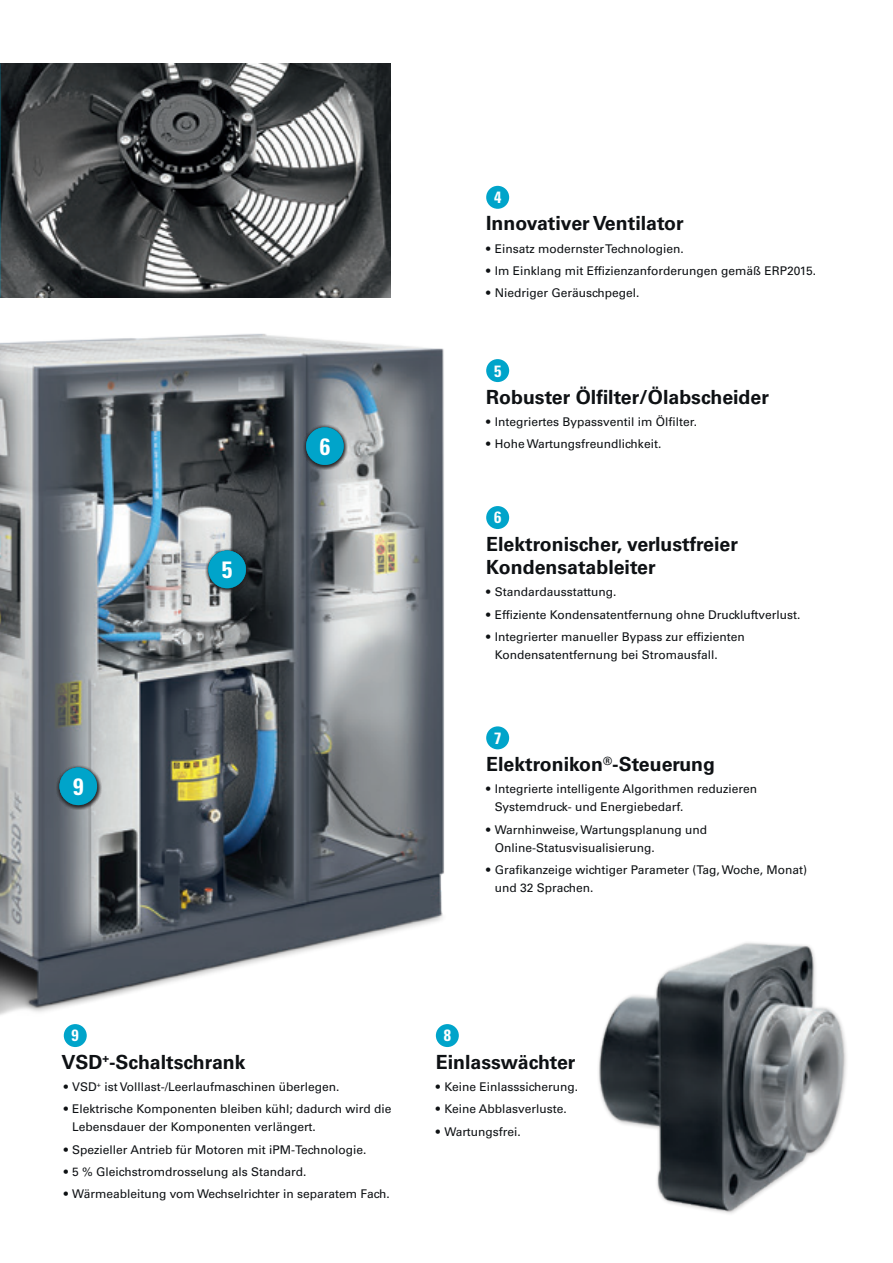
<style>
.page{position:relative;width:893px;height:1263px;background:#fff}
.page>*{position:absolute;margin:0;border:0;box-sizing:border-box;transform-origin:0 0}
.t1{font:700 condensed 23.55px "Univers LT Std";color:#fff}
.t2{font:700 19.5px/23.4px "Univers LT Std";color:#0e1114}
.t3{font:700 condensed 16.35px "Univers LT Std";color:#fff}
.t4{font:12px/18px "Univers LT Std";color:#0e1114}
</style>
<div class="page">
<img style="left:0;top:64px;width:390px;height:104px">
<img style="left:0;top:168px;width:510px;height:880px">
<img style="left:598px;top:942px;width:249px;height:272px">
<div style="left:205px;top:547px;width:45px;height:46px;background:#231f20;opacity:.5"></div>
<div style="left:208px;top:551px;width:38px;height:37px;background:#00a4ca;border-radius:50%"></div>
<div style="left:302px;top:424px;width:46px;height:46px;background:#231f20;opacity:.5"></div>
<div style="left:306px;top:427px;width:38px;height:38px;background:#00a4ca;border-radius:50%"></div>
<div style="left:56px;top:764px;width:46px;height:46px;background:#231f20;opacity:.5"></div>
<div style="left:60px;top:767px;width:37px;height:38px;background:#00a4ca;border-radius:50%"></div>
<div style="left:486px;top:186px;width:23px;height:23px;background:#00a4ca;border-radius:50%"></div>
<div style="left:486px;top:359px;width:23px;height:23px;background:#00a4ca;border-radius:50%"></div>
<div style="left:486px;top:506px;width:23px;height:23px;background:#00a4ca;border-radius:50%"></div>
<div style="left:486px;top:726px;width:23px;height:23px;background:#00a4ca;border-radius:50%"></div>
<div style="left:436px;top:1024px;width:23px;height:23px;background:#00a4ca;border-radius:50%"></div>
<div style="left:64px;top:1024px;width:23px;height:23px;background:#00a4ca;border-radius:50%"></div>
<h1 class="t1" style="left:73px;top:772px;width:12px">9</h1>
<h1 class="t1" style="left:222px;top:555px;width:12px">5</h1>
<h1 class="t1" style="left:320px;top:432px;width:12px">6</h1>
<h3 class="t3" style="left:494px;top:187px;width:9px">4</h3>
<h2 class="t2" style="left:486px;top:212px;width:199px">Innovativer Ventilator</h2>
<p class="t4" style="left:486px;top:240px;width:199px">• Einsatz modernster Technologien.</p>
<p class="t4" style="left:486px;top:262px;width:332px">• Im Einklang mit Effizienzanforderungen gemäß ERP2015.</p>
<p class="t4" style="left:486px;top:284px;width:155px">• Niedriger Geräuschpegel.</p>
<h3 class="t3" style="left:494px;top:361px;width:9px">5</h3>
<h2 class="t2" style="left:486px;top:385px;width:284px">Robuster Ölfilter/Ölabscheider</h2>
<p class="t4" style="left:486px;top:413px;width:212px">• Integriertes Bypassventil im Ölfilter.</p>
<p class="t4" style="left:486px;top:435px;width:177px">• Hohe Wartungsfreundlichkeit.</p>
<h3 class="t3" style="left:494px;top:508px;width:9px">6</h3>
<h2 class="t2" style="left:486px;top:532px;width:253px">Elektronischer, verlustfreier<br>Kondensatableiter</h2>
<p class="t4" style="left:486px;top:583px;width:132px">• Standardausstattung.</p>
<p class="t4" style="left:486px;top:605px;width:316px">• Effiziente Kondensatentfernung ohne Druckluftverlust.</p>
<p class="t4" style="left:495px;top:628px;width:252px;text-indent:-9px">• Integrierter manueller Bypass zur effizienten<br>Kondensatentfernung bei Stromausfall.</p>
<h3 class="t3" style="left:494px;top:728px;width:9px">7</h3>
<h2 class="t2" style="left:486px;top:753px;width:230px">Elektronikon<sup>®</sup>-Steuerung</h2>
<p class="t4" style="left:495px;top:780px;width:264px;text-indent:-9px">• Integrierte intelligente Algorithmen reduzieren<br>Systemdruck- und Energiebedarf.</p>
<p class="t4" style="left:495px;top:820px;width:214px;text-indent:-9px">• Warnhinweise, Wartungsplanung und<br>Online-Statusvisualisierung.</p>
<p class="t4" style="left:495px;top:861px;width:314px;text-indent:-9px">• Grafikanzeige wichtiger Parameter (Tag, Woche, Monat) und 32 Sprachen.</p>
<h3 class="t3" style="left:72px;top:1026px;width:9px">9</h3>
<h2 class="t2" style="left:61px;top:1050px;width:186px">VSD<sup>+</sup>-Schaltschrank</h2>
<p class="t4" style="left:64px;top:1078px;width:277px">• VSD<sup>+</sup> ist Volllast-/Leerlaufmaschinen überlegen.</p>
<p class="t4" style="left:72px;top:1100px;width:321px;text-indent:-9px">• Elektrische Komponenten bleiben kühl; dadurch wird die<br>Lebensdauer der Komponenten verlängert.</p>
<p class="t4" style="left:64px;top:1140px;width:304px">• Spezieller Antrieb für Motoren mit iPM-Technologie.</p>
<p class="t4" style="left:64px;top:1162px;width:244px">• 5 % Gleichstromdrosselung als Standard.</p>
<p class="t4" style="left:64px;top:1185px;width:328px">• Wärmeableitung vom Wechselrichter in separatem Fach.</p>
<h3 class="t3" style="left:444px;top:1026px;width:9px">8</h3>
<h2 class="t2" style="left:436px;top:1050px;width:141px">Einlasswächter</h2>
<p class="t4" style="left:436px;top:1078px;width:144px">• Keine Einlasssicherung.</p>
<p class="t4" style="left:436px;top:1100px;width:133px">• Keine Abblasverluste.</p>
<p class="t4" style="left:436px;top:1122px;width:86px">• Wartungsfrei.</p>
</div>
